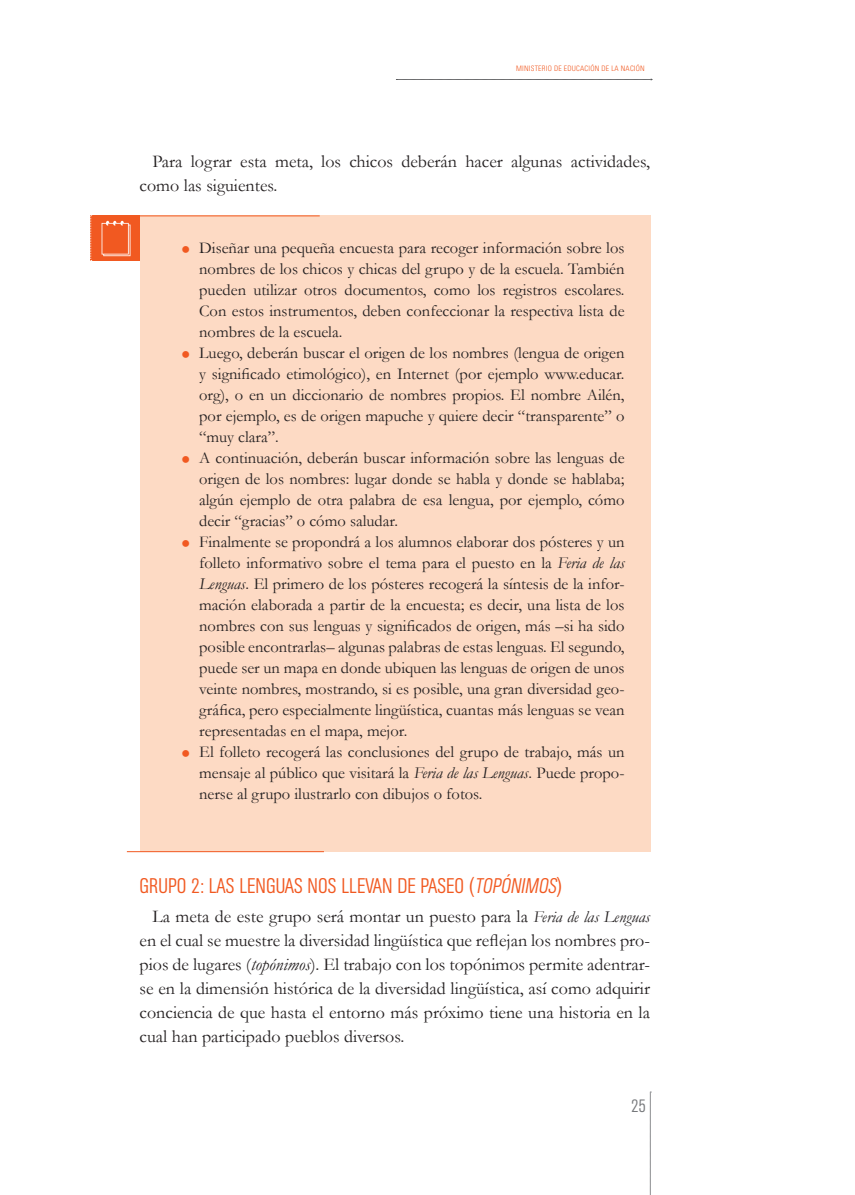
<style>
.page{position:relative;width:855px;height:1195px;background:#fff}
.page>*{position:absolute;margin:0;border:0;box-sizing:border-box;transform-origin:0 0}
.t1{font:300 condensed 21px "AG Book BQ";color:#f15921}
.t2{font:18px/24px "Garamond";color:#231f20}
.t3{font:300 condensed 18px "AG Book BQ";color:#76787b}
.t4{font:16.5px/21px "Garamond";color:#231f20}
.t5{font:300 condensed 7.5px "Univers";letter-spacing:.03em;color:#f15921}
.s1{font-style:italic}
.s2{font-style:italic;font-size:16.5px}
</style>
<div class="page">
<svg style="left:650px;top:1092px;width:1px;height:103px"></svg>
<svg style="left:396px;top:79px;width:256px;height:1px"></svg>
<div style="left:140px;top:216px;width:511px;height:636px;background:#fddac4"></div>
<hr style="left:123px;top:215px;width:197px;height:1px;background:#f15921">
<hr style="left:127px;top:851px;width:197px;height:1px;background:#f15921">
<div style="left:91px;top:215px;width:49px;height:46px;background:#f15921"></div>
<svg style="left:90px;top:215px;width:2px;height:46px"></svg>
<svg style="left:102px;top:221px;width:28px;height:35px"></svg>
<p class="t5" style="left:516px;top:64px;width:129px">MINISTERIO DE EDUCACIÓN DE LA NACIÓN</p>
<p class="t2" style="left:140px;top:149px;width:512px;text-indent:13px">Para lograr esta meta, los chicos deberán hacer algunas actividades, como las siguientes.</p>
<p class="t4" style="left:199px;top:237px;width:427px">Diseñar una pequeña encuesta para recoger información sobre los nombres de los chicos y chicas del grupo y de la escuela. También pueden utilizar otros documentos, como los registros escolares.<br>Con estos instrumentos, deben confeccionar la respectiva lista de nombres de la escuela.<br>Luego, deberán buscar el origen de los nombres (lengua de origen y significado etimológico), en Internet (por ejemplo www.educar. org), o en un diccionario de nombres propios. El nombre Ailén, por ejemplo, es de origen mapuche y quiere decir “transparente” o “muy clara”.<br>A continuación, deberán buscar información sobre las lenguas de origen de los nombres: lugar donde se habla y donde se hablaba; algún ejemplo de otra palabra de esa lengua, por ejemplo, cómo decir “gracias” o cómo saludar.<br>Finalmente se propondrá a los alumnos elaborar dos pósteres y un folleto informativo sobre el tema para el puesto en la <span class="s1">Feria de las Lenguas</span>. El primero de los pósteres recogerá la síntesis de la infor&shy;mación elaborada a partir de la encuesta; es decir, una lista de los nombres con sus lenguas y significados de origen, más –si ha sido posible encontrarlas– algunas palabras de estas lenguas. El segundo, puede ser un mapa en donde ubiquen las lenguas de origen de unos veinte nombres, mostrando, si es posible, una gran diversidad geo&shy;gráfica, pero especialmente lingüística, cuantas más lenguas se vean representadas en el mapa, mejor.<br>El folleto recogerá las conclusiones del grupo de trabajo, más un mensaje al público que visitará la <span class="s1">Feria de las Lenguas</span>. Puede propo&shy;nerse al grupo ilustrarlo con dibujos o fotos.</p>
<p class="t1" style="left:140px;top:874px;width:424px">GRUPO 2: LAS LENGUAS NOS LLEVAN DE PASEO (<span class="s1">TOPÓNIMOS</span>)</p>
<p class="t2" style="left:140px;top:904px;width:512px;text-align:justify;text-indent:13px">La meta de este grupo será montar un puesto para la <span class="s2">Feria de las Lenguas </span>en el cual se muestre la diversidad lingüística que reflejan los nombres pro&shy;pios de lugares (<span class="s1">topónimos</span>). El trabajo con los topónimos permite adentrar&shy;se en la dimensión histórica de la diversidad lingüística, así como adquirir conciencia de que hasta el entorno más próximo tiene una historia en la cual han participado pueblos diversos.</p>
<p class="t3" style="left:631px;top:1096px;width:17px">25</p>
</div>
